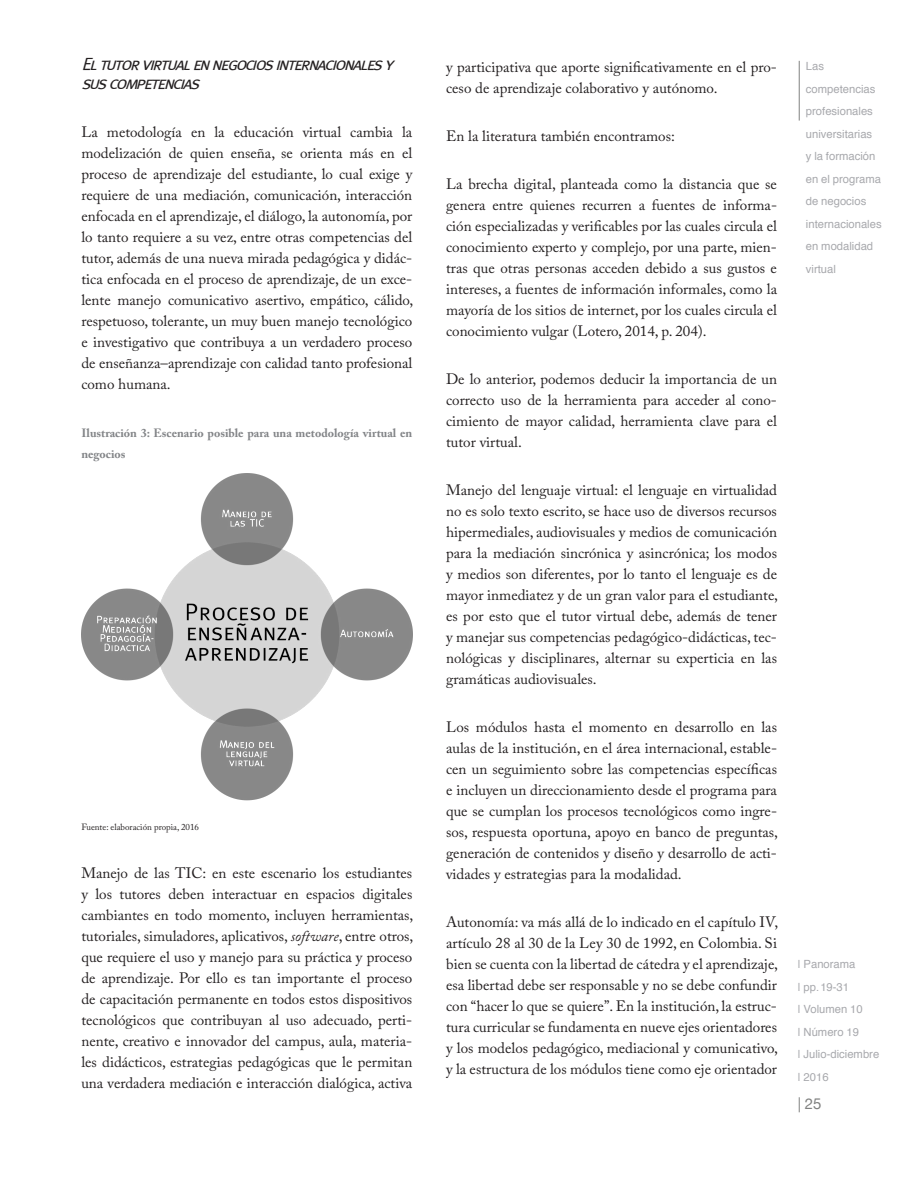
<style>
.page{position:relative;width:917px;height:1187px;background:#fff}
.page>*{position:absolute;margin:0;border:0;box-sizing:border-box;transform-origin:0 0}
.t1{font:italic 18px/18px "Meta Caps";color:#231f20}
.t2{font:15px/21px "Adobe Caslon Pro";color:#231f20;text-align:justify}
.t3{font:15px "Helvetica Neue";color:#808180}
.t4{font:700 12px/21px "Adobe Caslon Pro";color:#828487}
.t5{font:11.25px/22.5px "Helvetica";color:#a8a9ad}
.t6{font:9px "Adobe Caslon Pro";color:#231f20}
.s1{font-style:italic}
</style>
<div class="page">
<hr style="left:798px;top:61px;width:1px;height:60px;background:#808180">
<img style="left:81px;top:473px;width:331px;height:328px">
<p class="t1" style="left:81px;top:56px;width:318px">Eltutorvirtualennegociosinternacionalesy suscompetencias</p>
<p class="t2" style="left:81px;top:121px;width:333px">La metodología en la educación virtual cambia la modelización de quien enseña, se orienta más en el proceso de aprendizaje del estudiante, lo cual exige y requiere de una mediación, comunicación, interacción enfocada en el aprendizaje, el diálogo, la autonomía, por lo tanto requiere a su vez, entre otras competencias del tutor, además de una nueva mirada pedagógica y didác&shy;tica enfocada en el proceso de aprendizaje, de un exce&shy;lente manejo comunicativo asertivo, empático, cálido, respetuoso, tolerante, un muy buen manejo tecnológico e investigativo que contribuya a un verdadero proceso de enseñanza–aprendizaje con calidad tanto profesional como humana.</p>
<p class="t4" style="left:81px;top:422px;width:332px">Ilustración 3: Escenario posible para una metodología virtual en negocios</p>
<p class="t6" style="left:81px;top:821px;width:119px">Fuente: elaboración propia, 2016</p>
<p class="t2" style="left:81px;top:862px;width:333px">Manejo de las TIC: en este escenario los estudiantes y los tutores deben interactuar en espacios digitales cambiantes en todo momento, incluyen herramientas, tutoriales, simuladores, aplicativos, <span class="s1">software</span>, entre otros, que requiere el uso y manejo para su práctica y proceso de aprendizaje. Por ello es tan importante el proceso de capacitación permanente en todos estos dispositivos tecnológicos que contribuyan al uso adecuado, perti&shy;nente, creativo e innovador del campus, aula, materia&shy;les didácticos, estrategias pedagógicas que le permitan una verdadera mediación e interacción dialógica, activa</p>
<p class="t2" style="left:446px;top:56px;width:332px">y participativa que aporte significativamente en el pro&shy;ceso de aprendizaje colaborativo y autónomo.</p>
<p class="t2" style="left:446px;top:125px;width:230px">En la literatura también encontramos:</p>
<p class="t2" style="left:446px;top:173px;width:332px">La brecha digital, planteada como la distancia que se genera entre quienes recurren a fuentes de informa&shy;ción especializadas y verificables por las cuales circula el conocimiento experto y complejo, por una parte, mien&shy;tras que otras personas acceden debido a sus gustos e intereses, a fuentes de información informales, como la mayoría de los sitios de internet, por los cuales circula el conocimiento vulgar (Lotero, 2014, p. 204).</p>
<p class="t2" style="left:446px;top:368px;width:332px">De lo anterior, podemos deducir la importancia de un correcto uso de la herramienta para acceder al cono&shy;cimiento de mayor calidad, herramienta clave para el tutor virtual.</p>
<p class="t2" style="left:446px;top:479px;width:333px">Manejo del lenguaje virtual: el lenguaje en virtualidad no es solo texto escrito, se hace uso de diversos recursos hipermediales, audiovisuales y medios de comunicación para la mediación sincrónica y asincrónica; los modos y medios son diferentes, por lo tanto el lenguaje es de mayor inmediatez y de un gran valor para el estudiante, es por esto que el tutor virtual debe, además de tener y manejar sus competencias pedagógico-didácticas, tec&shy;nológicas y disciplinares, alternar su experticia en las gramáticas audiovisuales.</p>
<p class="t2" style="left:446px;top:716px;width:333px">Los módulos hasta el momento en desarrollo en las aulas de la institución, en el área internacional, estable&shy;cen un seguimiento sobre las competencias específicas e incluyen un direccionamiento desde el programa para que se cumplan los procesos tecnológicos como ingre&shy;sos, respuesta oportuna, apoyo en banco de preguntas, generación de contenidos y diseño y desarrollo de acti&shy;vidades y estrategias para la modalidad.</p>
<p class="t2" style="left:446px;top:911px;width:333px">Autonomía: va más allá de lo indicado en el capítulo IV, artículo 28 al 30 de la Ley 30 de 1992, en Colombia. Si bien se cuenta con la libertad de cátedra y el aprendizaje, esa libertad debe ser responsable y no se debe confundir con “hacer lo que se quiere”. En la institución, la estruc&shy;tura curricular se fundamenta en nueve ejes orientadores y los modelos pedagógico, mediacional y comunicativo, y la estructura de los módulos tiene como eje orientador</p>
<p class="t5" style="left:805px;top:56px;width:77px">Las competencias profesionales universitarias<br>y la formación en el programa de negocios internacionales en modalidad virtual</p>
<p class="t5" style="left:797px;top:954px;width:83px">| Panorama<br>| pp.19-31<br>| Volumen 10<br>| Número 19<br>| Julio-diciembre | 2016</p>
<p class="t3" style="left:797px;top:1094px;width:25px">| 25</p>
</div>
